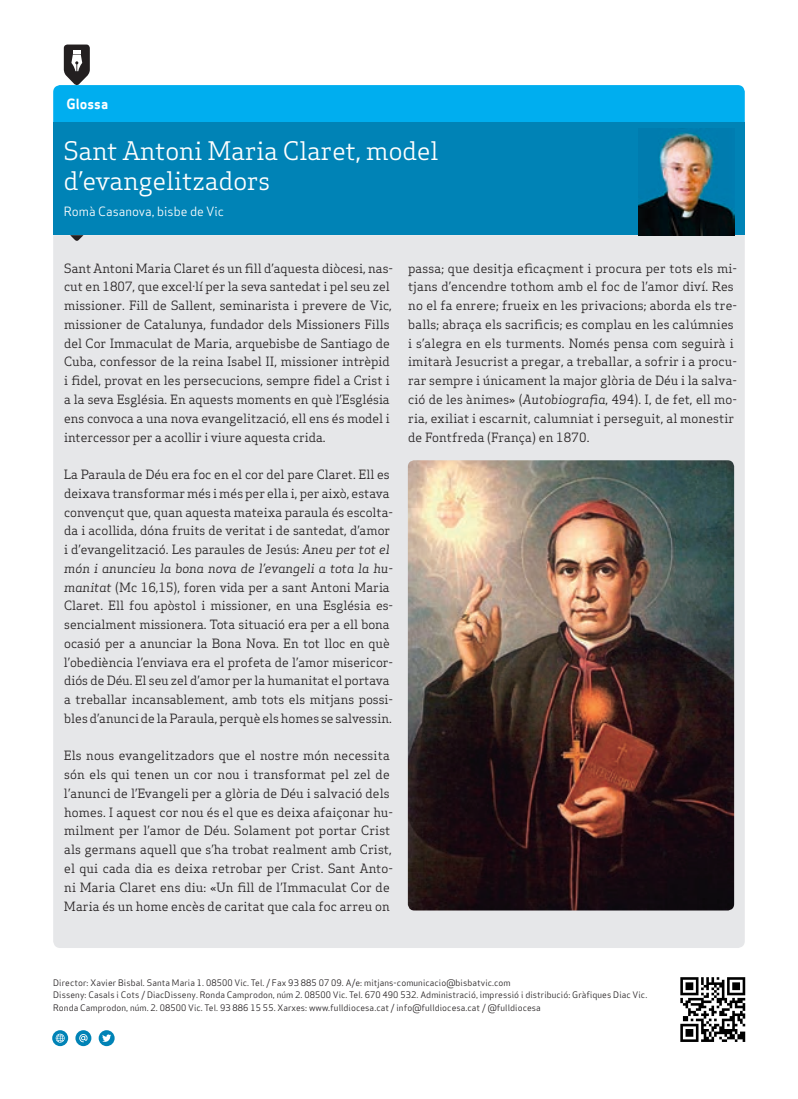
<style>
.page{position:relative;width:798px;height:1099px;background:#fff}
.page>*{position:absolute;margin:0;border:0;box-sizing:border-box;transform-origin:0 0}
.t1{font:25px/30px "Apex Serif";color:#fff}
.t2{font:13.75px "Apex Sans Bold T";color:#fff}
.t3{font:12.5px/18.8px "Apex Serif";color:#231f20}
.t4{font:12.5px "Apex Sans Book T";color:#fff}
.t5{font:8.75px/12.5px "Apex Sans Book T";letter-spacing:.01em;color:#231f20}
.s1{font-style:italic}
</style>
<div class="page">
<div style="left:53px;top:235px;width:691px;height:713px;background:#e6e7e9"></div>
<img style="left:407px;top:460px;width:326px;height:450px">
<img style="left:680px;top:977px;width:66px;height:65px">
<svg style="left:52px;top:1030px;width:16px;height:16px"></svg>
<svg style="left:56px;top:1033px;width:9px;height:9px"></svg>
<svg style="left:75px;top:1030px;width:16px;height:16px"></svg>
<svg style="left:79px;top:1033px;width:9px;height:9px"></svg>
<svg style="left:99px;top:1030px;width:16px;height:16px"></svg>
<svg style="left:102px;top:1034px;width:9px;height:8px"></svg>
<div style="left:53px;top:123px;width:691px;height:112px;background:#0083b6"></div>
<svg style="left:53px;top:45px;width:691px;height:78px"></svg>
<img style="left:638px;top:128px;width:95px;height:107px">
<svg style="left:70px;top:235px;width:13px;height:7px"></svg>
<p class="t2" style="left:67px;top:95px;width:43px">Glossa</p>
<h1 class="t1" style="left:64px;top:136px;width:376px">Sant Antoni Maria Claret, model d’evangelitzadors</h1>
<p class="t4" style="left:64px;top:204px;width:162px">Romà Casanova, bisbe de Vic</p>
<p class="t3" style="left:64px;top:258px;width:330px">Sant Antoni Maria Claret és un fill d’aquesta diòcesi, nas&shy;cut en 1807, que excel·lí per la seva santedat i pel seu zel missioner. Fill de Sallent, seminarista i prevere de Vic, missioner de Catalunya, fundador dels Missioners Fills del Cor Immaculat de Maria, arquebisbe de Santiago de Cuba, confessor de la reina Isabel II, missioner intrèpid i fidel, provat en les persecucions, sempre fidel a Crist i a la seva Església. En aquests moments en què l’Església ens convoca a una nova evangelització, ell ens és model i intercessor per a acollir i viure aquesta crida.</p>
<p class="t3" style="left:64px;top:465px;width:330px">La Paraula de Déu era foc en el cor del pare Claret. Ell es deixava transformar més i més per ella i, per això, estava convençut que, quan aquesta mateixa paraula és escolta&shy;da i acollida, dóna fruits de veritat i de santedat, d’amor i d’evangelització. Les paraules de Jesús: <span class="s1">Aneu per tot el món i anuncieu la bona nova de l’evangeli a tota la hu&shy;manitat</span> (Mc 16,15), foren vida per a sant Antoni Maria Claret. Ell fou apòstol i missioner, en una Església es&shy;sencialment missionera. Tota situació era per a ell bona ocasió per a anunciar la Bona Nova. En tot lloc en què l’obediència l’enviava era el profeta de l’amor misericor&shy;diós de Déu. El seu zel d’amor per la humanitat el portava a treballar incansablement, amb tots els mitjans possi&shy;bles d’anunci de la Paraula, perquè els homes se salvessin.</p>
<p class="t3" style="left:64px;top:746px;width:331px">Els nous evangelitzadors que el nostre món necessita són els qui tenen un cor nou i transformat pel zel de l’anunci de l’Evangeli per a glòria de Déu i salvació dels homes. I aquest cor nou és el que es deixa afaiçonar hu&shy;milment per l’amor de Déu. Solament pot portar Crist als germans aquell que s’ha trobat realment amb Crist, el qui cada dia es deixa retrobar per Crist. Sant Anto&shy;ni Maria Claret ens diu: «Un fill de l’Immaculat Cor de Maria és un home encès de caritat que cala foc arreu on</p>
<p class="t3" style="left:408px;top:258px;width:330px">passa; que desitja eficaçment i procura per tots els mi&shy;tjans d’encendre tothom amb el foc de l’amor diví. Res no el fa enrere; frueix en les privacions; aborda els tre&shy;balls; abraça els sacrificis; es complau en les calúmnies i s’alegra en els turments. Només pensa com seguirà i imitarà Jesucrist a pregar, a treballar, a sofrir i a procu&shy;rar sempre i únicament la major glòria de Déu i la salva&shy;ció de les ànimes» (<span class="s1">Autobiografia</span>, 494). I, de fet, ell mo&shy;ria, exiliat i escarnit, calumniat i perseguit, al monestir de Fontfreda (França) en 1870.</p>
<p class="t5" style="left:53px;top:976px;width:595px">Director: Xavier Bisbal. Santa Maria 1. 08500 Vic. Tel. / Fax 93 885 07 09. A/e: mitjans-comunicacio@bisbatvic.com<br>Disseny: Casals i Cots / DiacDisseny. Ronda Camprodon, núm 2. 08500 Vic. Tel. 670 490 532. Administració, impressió i distribució: Gràfiques Diac Vic.<br>Ronda Camprodon, núm. 2. 08500 Vic. Tel. 93 886 15 55. Xarxes: www.fulldiocesa.cat / info@fulldiocesa.cat / @fulldiocesa</p>
</div>
